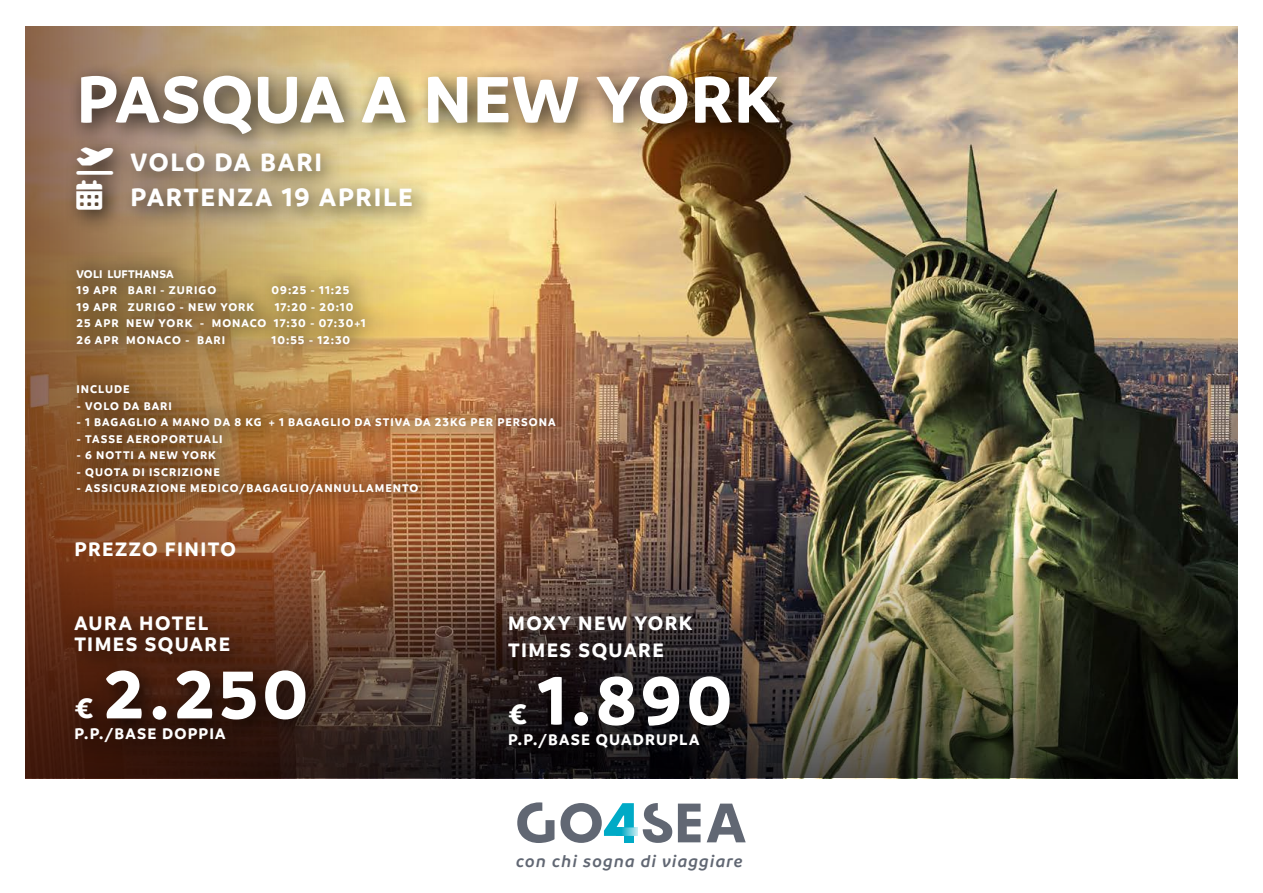
<style>
.page{position:relative;width:1263px;height:893px;background:#fff}
.page>*{position:absolute;margin:0;border:0;box-sizing:border-box;transform-origin:0 0}
.t1{font:700 72px "Branding";letter-spacing:.06em;color:#fff}
.t2{font:700 70.5px "Branding";letter-spacing:.01em;color:#fff}
.t3{font:700 30px "Branding";color:#fff}
.t4{font:700 27px "Branding";letter-spacing:.065em;color:#fff}
.t5{font:700 21px/21px "Branding";letter-spacing:.07em;color:#fff}
.t6{font:italic 600 18px "Branding";letter-spacing:.065em;color:#616773}
.t7{font:700 16.5px "Branding";letter-spacing:.075em;color:#fff}
.t8{font:700 12px/16.5px "Branding";letter-spacing:.08em;color:#fff}
.t9{font:700 12px/16.5px "Branding";letter-spacing:.05em;color:#fff}
</style>
<div class="page">
<img style="left:442px;top:26px;width:795px;height:753px">
<img style="left:442px;top:531px;width:795px;height:247px">
<svg style="left:707px;top:804px;width:39px;height:38px"></svg>
<svg style="left:643px;top:803px;width:29px;height:40px"></svg>
<svg style="left:678px;top:804px;width:22px;height:38px"></svg>
<svg style="left:517px;top:802px;width:37px;height:41px"></svg>
<svg style="left:560px;top:803px;width:74px;height:40px"></svg>
<svg style="left:616px;top:827px;width:22px;height:9px"></svg>
<svg style="left:26px;top:26px;width:416px;height:753px;background:#91623d"></svg>
<div style="left:68px;top:63px;width:734px;height:94px;background:#000;opacity:.75"></div>
<div style="left:64px;top:136px;width:372px;height:99px;background:#000;opacity:.75"></div>
<div style="left:63px;top:604px;width:691px;height:167px;background:#000;opacity:.75"></div>
<img style="left:63px;top:251px;width:514px;height:261px">
<svg style="left:77px;top:147px;width:37px;height:27px"></svg>
<h2 class="t2" style="left:77px;top:59px;width:704px">PASQUA A NEW YORK</h2>
<h3 class="t4" style="left:131px;top:146px;width:193px">VOLO DA BARI</h3>
<h3 class="t4" style="left:77px;top:182px;width:338px">▲ PARTENZA 19 APRILE</h3>
<p class="t9" style="left:77px;top:265px;width:141px">VOLI LUFTHANSA<br>19 APR BARI - ZURIGO</p>
<p class="t8" style="left:272px;top:282px;width:79px">09:25 - 11:25</p>
<p class="t8" style="left:77px;top:298px;width:179px">19 APR ZURIGO - NEW YORK</p>
<p class="t8" style="left:77px;top:298px;width:291px;text-indent:198px">17:20 - 20:10<br>25 APR NEW YORK - MONACO 17:30 - 07:30+1<br>26 APR MONACO - BARI</p>
<p class="t8" style="left:272px;top:331px;width:80px">10:55 - 12:30</p>
<p class="t8" style="left:77px;top:381px;width:55px">INCLUDE</p>
<p class="t8" style="left:77px;top:397px;width:97px">- VOLO DA BARI</p>
<p class="t8" style="left:77px;top:414px;width:480px">- 1 BAGAGLIO A MANO DA 8 KG + 1 BAGAGLIO DA STIVA DA 23KG PER PERSONA</p>
<p class="t8" style="left:77px;top:430px;width:147px">- TASSE AEROPORTUALI</p>
<p class="t8" style="left:77px;top:447px;width:141px">- 6 NOTTI A NEW YORK</p>
<p class="t8" style="left:77px;top:463px;width:145px">- QUOTA DI ISCRIZIONE</p>
<p class="t8" style="left:77px;top:480px;width:343px">- ASSICURAZIONE MEDICO/BAGAGLIO/ANNULLAMENTO</p>
<h3 class="t5" style="left:74px;top:539px;width:163px">PREZZO FINITO</h3>
<h3 class="t5" style="left:74px;top:612px;width:157px">AURA HOTEL<br>TIMES SQUARE</h3>
<h1 class="t1" style="left:104px;top:653px;width:206px">2.250</h1>
<h3 class="t3" style="left:74px;top:691px;width:21px">€</h3>
<h3 class="t7" style="left:74px;top:724px;width:153px">P.P./BASE DOPPIA</h3>
<h3 class="t5" style="left:508px;top:609px;width:186px;line-height:27px">MOXY NEW YORK<br>TIMES SQUARE</h3>
<h1 class="t1" style="left:538px;top:659px;width:196px">1.890</h1>
<h3 class="t3" style="left:508px;top:697px;width:21px">€</h3>
<h3 class="t7" style="left:508px;top:730px;width:193px">P.P./BASE QUADRUPLA</h3>
<h3 class="t6" style="left:516px;top:851px;width:228px">con chi sogna di viaggiare</h3>
</div>
